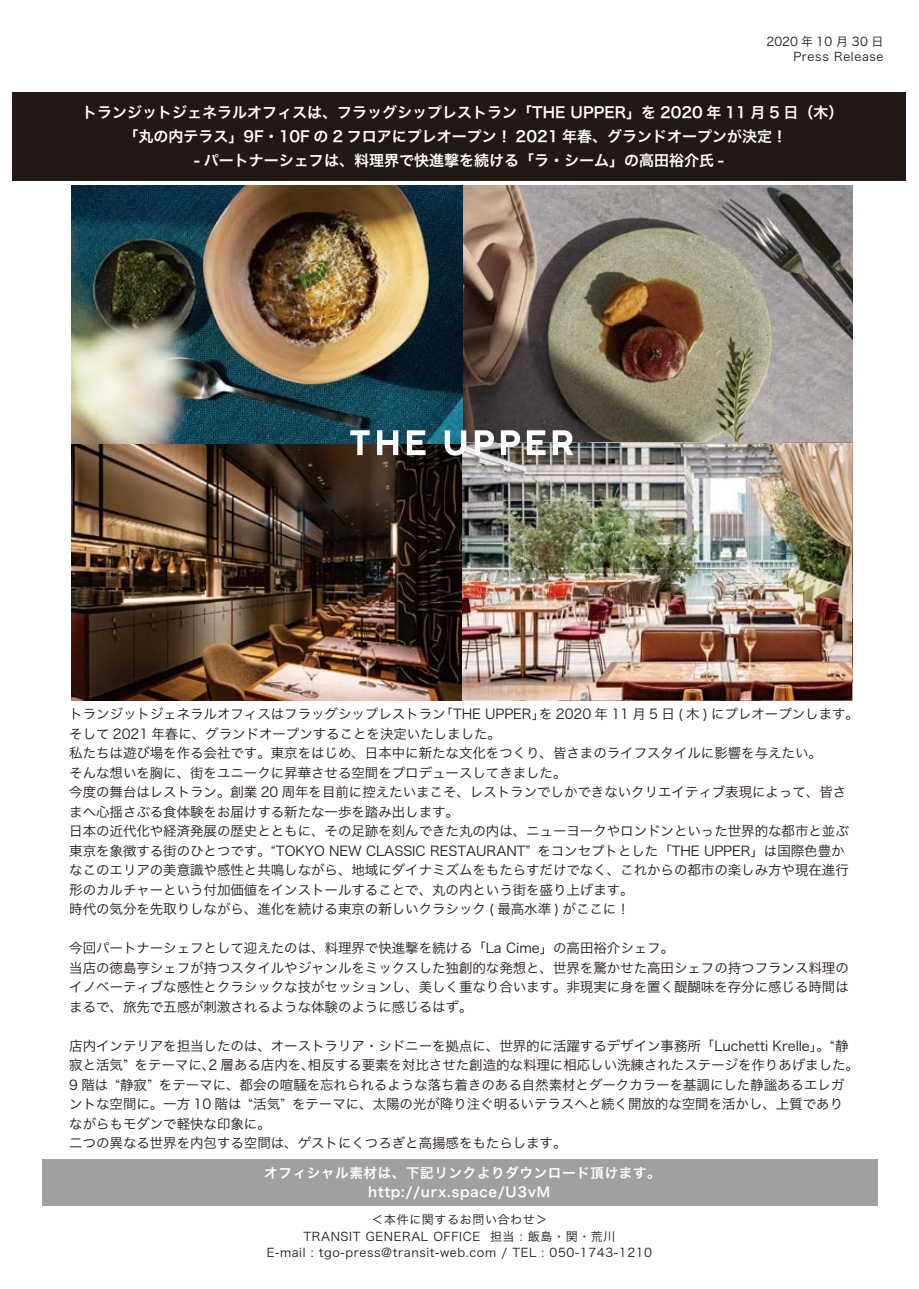
<style>
.page{position:relative;width:919px;height:1289px;background:#fff}
.page>*{position:absolute;margin:0;border:0;box-sizing:border-box;transform-origin:0 0}
.t1{font:15px/24px "Hira Kaku Pro W6";color:#fff}
.t2{font:13.5px/19.5px "Hira Kaku Pro W3";letter-spacing:-.005em;color:#221815}
.t3{font:13.5px/19.5px "Hira Kaku Pro W6";letter-spacing:.05em;color:#fff;text-align:center}
.t4{font:12px/16.5px "Hira Kaku Pro W3";letter-spacing:.05em;color:#221815;text-align:center}
</style>
<div class="page">
<div style="left:13px;top:92px;width:893px;height:89px;background:#221815"></div>
<div style="left:42px;top:1159px;width:835px;height:46px;background:#9fa0a0"></div>
<img style="left:71px;top:185px;width:781px;height:515px">
<img style="left:462px;top:443px;width:390px;height:257px">
<svg style="left:350px;top:430px;width:19px;height:25px"></svg>
<svg style="left:377px;top:430px;width:21px;height:25px"></svg>
<svg style="left:407px;top:430px;width:18px;height:25px"></svg>
<svg style="left:444px;top:430px;width:22px;height:25px"></svg>
<svg style="left:475px;top:430px;width:19px;height:25px"></svg>
<svg style="left:501px;top:430px;width:19px;height:25px"></svg>
<svg style="left:527px;top:430px;width:18px;height:25px"></svg>
<svg style="left:552px;top:430px;width:21px;height:25px"></svg>
<p class="t4" style="left:766px;top:32px;width:119px">2020年10 月 30 日</p>
<p class="t4" style="left:793px;top:48px;width:92px">Press Release</p>
<p class="t1" style="left:123px;top:99px;width:721px;text-indent:-41px">トランジットジェネラルオフィスは、フラッグシップレストラン「THE UPPER」を 2020 年 11 月 5 日（木）「丸の内テラス」9F・10F の 2 フロアにプレオープン！ 2021 年春、グランドオープンが決定！</p>
<p class="t1" style="left:194px;top:147px;width:531px">- パートナーシェフは、料理界で快進撃を続ける「ラ・シーム」の高田裕介氏 -</p>
<p class="t2" style="left:69px;top:703px;width:791px">トランジットジェネラルオフィスはフラッグシップレストラン「THE UPPER」を 2020 年 11 月 5 日 ( 木 ) にプレオープンします。そして 2021 年春に、グランドオープンすることを決定いたしました。<br>私たちは遊び場を作る会社です。東京をはじめ、日本中に新たな文化をつくり、皆さまのライフスタイルに影響を与えたい。<br>そんな想いを胸に、街をユニークに昇華させる空間をプロデュースしてきました。<br>今度の舞台はレストラン。創業 20 周年を目前に控えたいまこそ、レストランでしかできないクリエイティブ表現によって、皆さまへ心揺さぶる食体験をお届けする新たな一歩を踏み出します。<br>日本の近代化や経済発展の歴史とともに、その足跡を刻んできた丸の内は、ニューヨークやロンドンといった世界的な都市と並ぶ東京を象徴する街のひとつです。“TOKYO NEW CLASSIC RESTAURANT” をコンセプトとした「THE UPPER」は国際色豊かなこのエリアの美意識や感性と共鳴しながら、地域にダイナミズムをもたらすだけでなく、これからの都市の楽しみ方や現在進行形のカルチャーという付加価値をインストールすることで、丸の内という街を盛り上げます。<br>時代の気分を先取りしながら、進化を続ける東京の新しいクラシック ( 最高水準 ) がここに！</p>
<p class="t2" style="left:69px;top:937px;width:781px">今回パートナーシェフとして迎えたのは、料理界で快進撃を続ける「La Cime」の高田裕介シェフ。<br>当店の徳島亨シェフが持つスタイルやジャンルをミックスした独創的な発想と、世界を驚かせた高田シェフの持つフランス料理のイノベーティブな感性とクラシックな技がセッションし、美しく重なり合います。非現実に身を置く醍醐味を存分に感じる時間はまるで、旅先で五感が刺激されるような体験のように感じるはず。</p>
<p class="t2" style="left:69px;top:1034px;width:791px">店内インテリアを担当したのは、オーストラリア・シドニーを拠点に、世界的に活躍するデザイン事務所「Luchetti Krelle」。“静寂と活気” をテーマに、2 層ある店内を、相反する要素を対比させた創造的な料理に相応しい洗練されたステージを作りあげました。9 階は “静寂” をテーマに、都会の喧騒を忘れられるような落ち着きのある自然素材とダークカラーを基調にした静謐あるエレガントな空間に。一方 10 階は “活気” をテーマに、太陽の光が降り注ぐ明るいテラスへと続く開放的な空間を活かし、上質でありながらもモダンで軽快な印象に。<br>二つの異なる世界を内包する空間は、ゲストにくつろぎと高揚感をもたらします。</p>
<p class="t3" style="left:264px;top:1162px;width:398px">オフィシャル素材は、下記リンクよりダウンロード頂けます。http://urx.space/U3vM</p>
<p class="t4" style="left:267px;top:1210px;width:387px">＜本件に関するお問い合わせ＞<br>TRANSIT GENERAL OFFICE 担当 : 飯島・関・荒川<br>E-mail : tgo-press@transit-web.com / TEL : 050-1743-1210</p>
</div>
